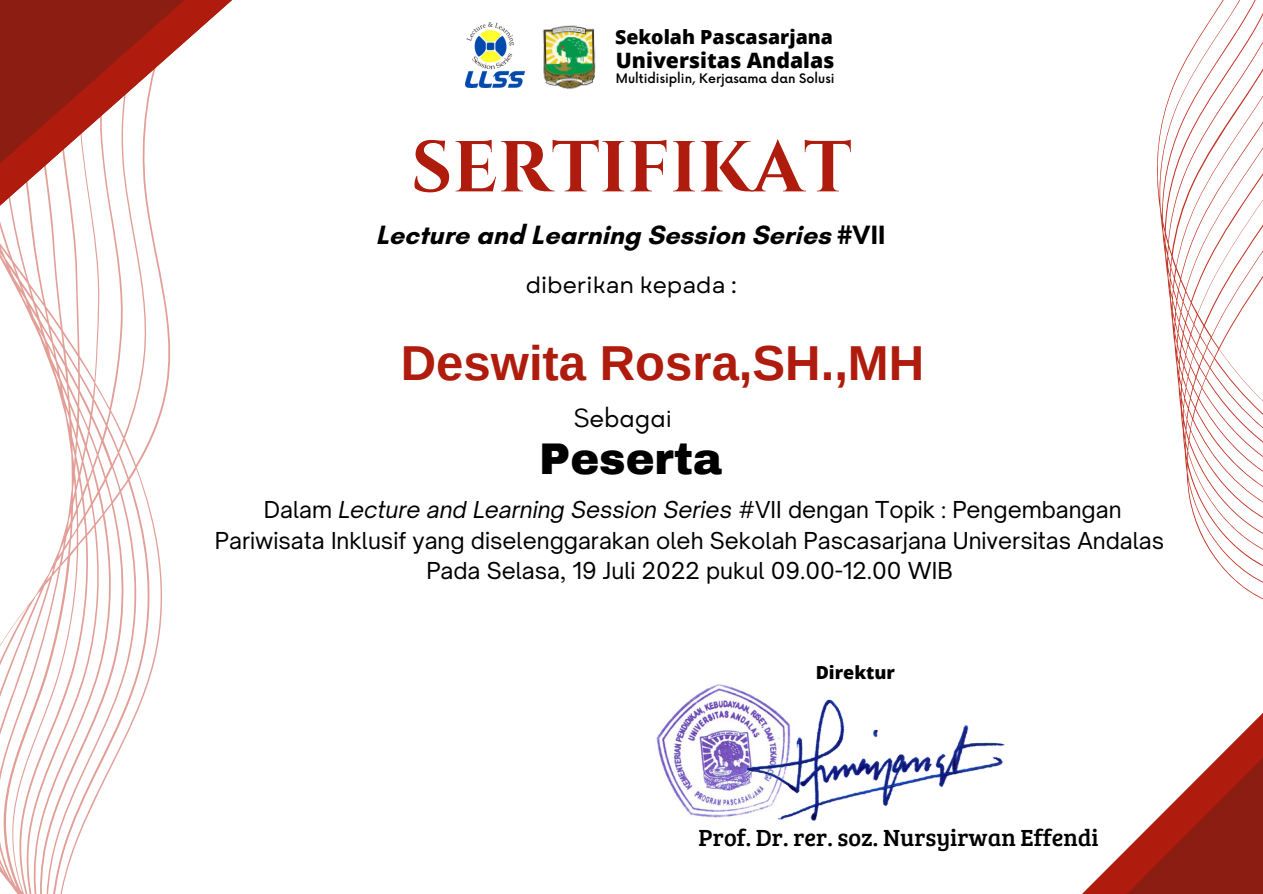
<style>
.page{position:relative;width:1263px;height:894px;background:#fff}
.page>*{position:absolute;margin:0;border:0;box-sizing:border-box;transform-origin:0 0}
.t1{font:700 72px "Cinzel";color:#af1b0c}
.t2{font:700 49.05px "Arimo";color:#af1b0c}
.t3{font:900 43.35px "Archivo";color:#000}
.t4{font:700 27px "Glacial Indifference";color:#000}
.t5{font:27px "Glacial Indifference";color:#000}
.t6{font:24.15px "Bree Serif";color:#000}
.t7{font:22.35px/30.3px "Open Sauce One";color:#000;text-align:center}
.t8{font:22.35px "Garet";color:#000}
.t9{font:800 21.15px "Open Sans";color:#000}
.t10{font:800 19.5px "Open Sans";color:#000}
.t11{font:800 18px "Open Sans";color:#000}
.t12{font:500 12.75px "Now";color:#000}
.s1{font-style:italic}
</style>
<div class="page">
<svg style="left:0;top:246px;width:170px;height:647px"></svg>
<svg style="left:1157px;top:0;width:106px;height:600px"></svg>
<svg style="left:0;top:0;width:232px;height:246px"></svg>
<svg style="left:0;top:0;width:230px;height:223px"></svg>
<svg style="left:1083px;top:713px;width:180px;height:180px"></svg>
<img style="left:656px;top:684px;width:72px;height:134px">
<img style="left:728px;top:686px;width:277px;height:135px">
<img style="left:543px;top:25px;width:53px;height:64px">
<img style="left:465px;top:22px;width:60px;height:66px">
<p class="t10" style="left:615px;top:23px;width:219px">Sekolah Pascasarjana</p>
<p class="t9" style="left:616px;top:45px;width:220px">Universitas Andalas</p>
<p class="t12" style="left:616px;top:72px;width:220px">Multidisiplin, Kerjasama dan Solusi</p>
<h1 class="t1" style="left:411px;top:121px;width:442px">SERTIFIKAT</h1>
<p class="t4" style="left:376px;top:219px;width:511px">Lecture and Learning Session Series #VII</p>
<p class="t8" style="left:526px;top:268px;width:212px">diberikan kepada :</p>
<h2 class="t2" style="left:401px;top:335px;width:525px">Deswita Rosra,SH.,MH</h2>
<p class="t5" style="left:574px;top:401px;width:100px">Sebagai</p>
<h3 class="t3" style="left:539px;top:435px;width:184px">Peserta</h3>
<p class="t7" style="left:215px;top:494px;width:951px">Dalam <span class="s1">Lecture and Learning Session Series</span> #VII dengan Topik : Pengembangan<br>Pariwisata Inklusif yang diselenggarakan oleh Sekolah Pascasarjana Universitas Andalas<br>Pada Selasa, 19 Juli 2022 pukul 09.00-12.00 WIB</p>
<p class="t11" style="left:816px;top:659px;width:81px">Direktur</p>
<p class="t6" style="left:699px;top:820px;width:401px">Prof. Dr. rer. soz. Nursyirwan Effendi</p>
</div>
